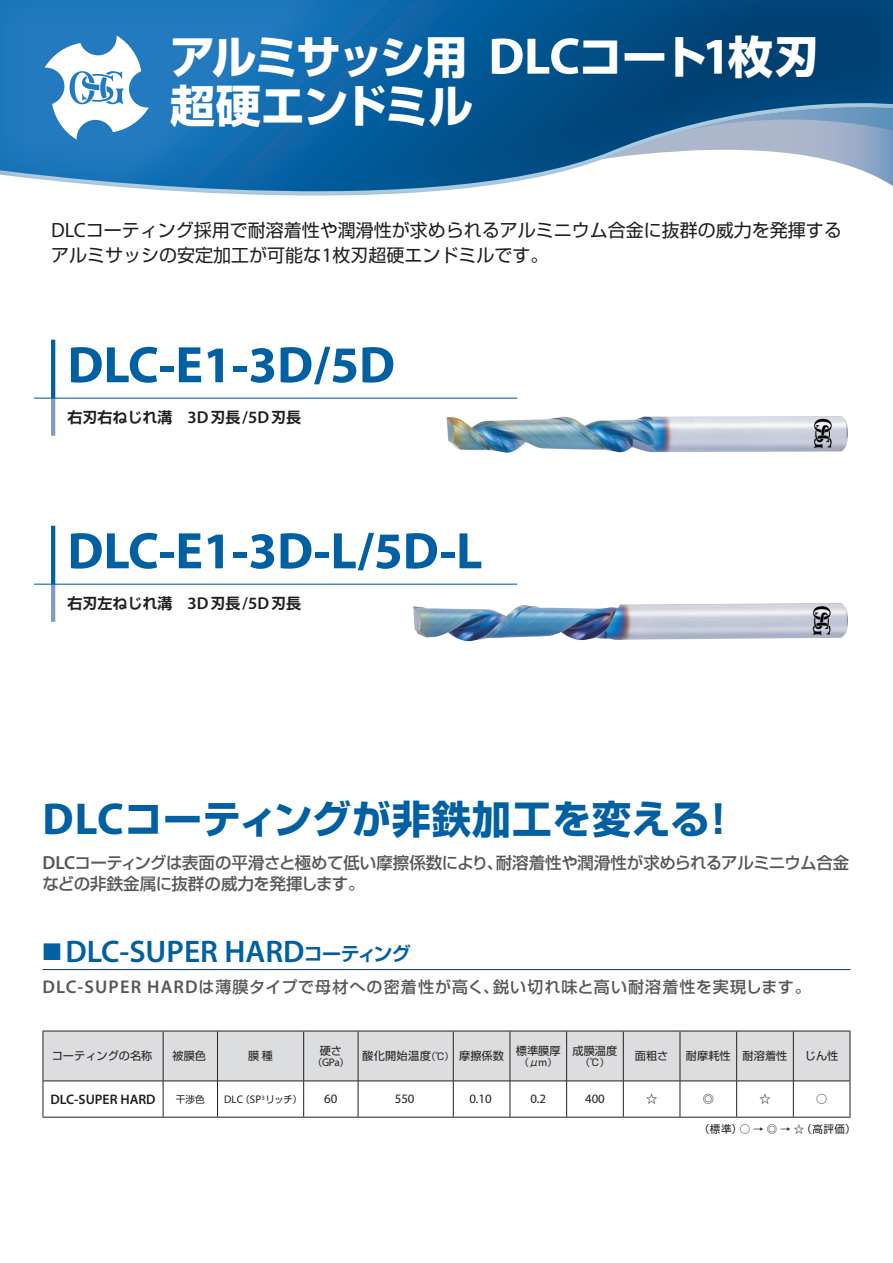
<style>
.page{position:relative;width:893px;height:1263px;background:#fff}
.page>*{position:absolute;margin:0;border:0;box-sizing:border-box;transform-origin:0 0}
.t1{font:700 51.75px "Myriad Pro";color:#0160a1}
.t2{font:700 45px/49.5px "Shin Go Pro";letter-spacing:-.05em;color:#fff}
.t3{font:700 39px "Shin Go Pro";letter-spacing:.01em;color:#0160a1}
.t4{font:600 31.35px "Myriad Pro";color:#0160a1}
.t5{font:18px/24.6px "Shin Go Pro";color:#231f20}
.t6{font:500 16.5px/21px "Shin Go Pro";letter-spacing:-.02em;color:#57585a}
.t7{font:500 16.05px "Shin Go Pro";letter-spacing:.06em;color:#57585a}
.t8{font:700 15px "Shin Go Pro De";color:#231f20}
.t9{font:600 13.8px "Myriad Pro";color:#231f20}
.t10{font:12.9px "Myriad Pro";color:#231f20}
.t11{font:11.25px "Shin Go Pro";color:#231f20}
.t12{font:11.25px "Shin Go Pro";letter-spacing:.02em;color:#231f20}
.t13{font:11.1px "Myriad Pro";letter-spacing:-.01em;color:#231f20}
.t14{font:10.5px "Shin Go Pro";color:#231f20}
.t15{font:9.6px "Shin Go Pro";color:#231f20}
.s1{font-family:"Myriad Pro";font-size:51.75px}
.s2{font-family:"Myriad Pro";font-size:20.7px}
.s3{font-family:"Myriad Pro";font-weight:600;font-size:17.25px}
.s4{font-family:"Myriad Pro";font-size:44.85px}
.s5{font-family:"Myriad Pro";font-weight:600;font-size:18.9px}
.s6{font-family:"Shin Go Pro De";font-weight:700;font-size:19.2px}
.s7{font-family:"Shin Go Pro De";font-weight:700;font-size:19.05px}
.s8{font-family:"Myriad Pro";font-weight:600;font-size:18.45px}
.s9{font-family:"Shin Go Pro";font-size:9.6px}
.s10{font-size:9.6px}
.s11{font-family:"Myriad Pro";font-size:11.1px}
</style>
<div class="page">
<div style="left:0;top:0;width:893px;height:198px;background:#0160a1;opacity:.75"></div>
<svg style="left:45px;top:36px;width:104px;height:104px"></svg>
<hr style="left:51px;top:340px;width:4px;height:59px;background:#0160a1">
<hr style="left:51px;top:398px;width:4px;height:38px;background:#819bc7">
<hr style="left:34px;top:398px;width:483px;height:1px;background:#0160a1">
<hr style="left:51px;top:526px;width:4px;height:59px;background:#0160a1">
<hr style="left:51px;top:584px;width:4px;height:38px;background:#819bc7">
<hr style="left:34px;top:584px;width:483px;height:1px;background:#0160a1">
<img style="left:446px;top:416px;width:402px;height:37px">
<img style="left:413px;top:603px;width:435px;height:39px">
<hr style="left:43px;top:969px;width:807px;height:1px;background:#003860">
<div style="left:44px;top:1031px;width:805px;height:50px;background:#dcdddf"></div>
<hr style="left:163px;top:1031px;width:1px;height:50px;background:#231f20">
<hr style="left:217px;top:1031px;width:1px;height:50px;background:#231f20">
<hr style="left:303px;top:1031px;width:1px;height:50px;background:#231f20">
<hr style="left:358px;top:1031px;width:1px;height:50px;background:#231f20">
<hr style="left:453px;top:1031px;width:1px;height:50px;background:#231f20">
<hr style="left:510px;top:1031px;width:1px;height:50px;background:#231f20">
<hr style="left:566px;top:1031px;width:1px;height:50px;background:#231f20">
<hr style="left:623px;top:1031px;width:1px;height:50px;background:#231f20">
<hr style="left:680px;top:1031px;width:1px;height:50px;background:#231f20">
<hr style="left:736px;top:1031px;width:1px;height:50px;background:#231f20">
<hr style="left:793px;top:1031px;width:1px;height:50px;background:#231f20">
<hr style="left:43px;top:1081px;width:120px;height:1px;background:#231f20">
<hr style="left:163px;top:1081px;width:55px;height:1px;background:#231f20">
<hr style="left:163px;top:1081px;width:1px;height:36px;background:#231f20">
<hr style="left:218px;top:1081px;width:86px;height:1px;background:#231f20">
<hr style="left:217px;top:1081px;width:1px;height:36px;background:#231f20">
<hr style="left:304px;top:1081px;width:54px;height:1px;background:#231f20">
<hr style="left:303px;top:1081px;width:1px;height:36px;background:#231f20">
<hr style="left:358px;top:1081px;width:95px;height:1px;background:#231f20">
<hr style="left:358px;top:1081px;width:1px;height:36px;background:#231f20">
<hr style="left:453px;top:1081px;width:57px;height:1px;background:#231f20">
<hr style="left:453px;top:1081px;width:1px;height:36px;background:#231f20">
<hr style="left:510px;top:1081px;width:57px;height:1px;background:#231f20">
<hr style="left:510px;top:1081px;width:1px;height:36px;background:#231f20">
<hr style="left:567px;top:1081px;width:56px;height:1px;background:#231f20">
<hr style="left:566px;top:1081px;width:1px;height:36px;background:#231f20">
<hr style="left:623px;top:1081px;width:57px;height:1px;background:#231f20">
<hr style="left:623px;top:1081px;width:1px;height:36px;background:#231f20">
<hr style="left:680px;top:1081px;width:57px;height:1px;background:#231f20">
<hr style="left:680px;top:1081px;width:1px;height:36px;background:#231f20">
<hr style="left:737px;top:1081px;width:56px;height:1px;background:#231f20">
<hr style="left:736px;top:1081px;width:1px;height:36px;background:#231f20">
<hr style="left:793px;top:1081px;width:56px;height:1px;background:#231f20">
<hr style="left:793px;top:1081px;width:1px;height:36px;background:#231f20">
<hr style="left:43px;top:1030px;width:120px;height:1px;background:#231f20">
<hr style="left:43px;top:1031px;width:1px;height:50px;background:#231f20">
<hr style="left:163px;top:1030px;width:55px;height:1px;background:#231f20">
<hr style="left:218px;top:1030px;width:86px;height:1px;background:#231f20">
<hr style="left:304px;top:1030px;width:54px;height:1px;background:#231f20">
<hr style="left:358px;top:1030px;width:95px;height:1px;background:#231f20">
<hr style="left:453px;top:1030px;width:57px;height:1px;background:#231f20">
<hr style="left:510px;top:1030px;width:57px;height:1px;background:#231f20">
<hr style="left:567px;top:1030px;width:56px;height:1px;background:#231f20">
<hr style="left:623px;top:1030px;width:57px;height:1px;background:#231f20">
<hr style="left:680px;top:1030px;width:57px;height:1px;background:#231f20">
<hr style="left:737px;top:1030px;width:56px;height:1px;background:#231f20">
<hr style="left:793px;top:1030px;width:57px;height:1px;background:#231f20">
<hr style="left:849px;top:1031px;width:1px;height:50px;background:#231f20">
<hr style="left:43px;top:1081px;width:1px;height:36px;background:#231f20">
<hr style="left:849px;top:1081px;width:1px;height:36px;background:#231f20">
<hr style="left:43px;top:1117px;width:120px;height:1px;background:#231f20">
<hr style="left:163px;top:1117px;width:55px;height:1px;background:#231f20">
<hr style="left:218px;top:1117px;width:86px;height:1px;background:#231f20">
<hr style="left:304px;top:1117px;width:54px;height:1px;background:#231f20">
<hr style="left:358px;top:1117px;width:95px;height:1px;background:#231f20">
<hr style="left:453px;top:1117px;width:57px;height:1px;background:#231f20">
<hr style="left:510px;top:1117px;width:57px;height:1px;background:#231f20">
<hr style="left:567px;top:1117px;width:56px;height:1px;background:#231f20">
<hr style="left:623px;top:1117px;width:57px;height:1px;background:#231f20">
<hr style="left:680px;top:1117px;width:57px;height:1px;background:#231f20">
<hr style="left:737px;top:1117px;width:56px;height:1px;background:#231f20">
<hr style="left:793px;top:1117px;width:57px;height:1px;background:#231f20">
<h2 class="t2" style="left:170px;top:27px;width:650px">アルミサッシ用 <span class="s1">DLC</span>コート<span class="s1">1</span>枚刃超硬エンドミル</h2>
<p class="t5" style="left:51px;top:216px;width:792px"><span class="s2">DLC</span>コーティング採用で耐溶着性や潤滑性が求められるアルミニウム合金に抜群の威力を発揮するアルミサッシの安定加工が可能な<span class="s2">1</span>枚刃超硬エンドミルです。</p>
<h1 class="t1" style="left:67px;top:331px;width:329px">DLC-E1-3D/5D</h1>
<p class="t8" style="left:67px;top:405px;width:235px">右刃右ねじれ溝　<span class="s3">3D</span>刃長<span class="s3">/5D</span>刃長</p>
<h1 class="t1" style="left:67px;top:517px;width:417px">DLC-E1-3D-L/5D-L</h1>
<p class="t8" style="left:67px;top:591px;width:235px">右刃左ねじれ溝　<span class="s3">3D</span>刃長<span class="s3">/5D</span>刃長</p>
<h3 class="t3" style="left:43px;top:788px;width:697px"><span class="s4">DLC</span>コーティングが非鉄加工を変える！</h3>
<p class="t6" style="left:42px;top:850px;width:808px"><span class="s5">DLC</span>コーティングは表面の平滑さと極めて低い摩擦係数により、耐溶着性や潤滑性が求められるアルミニウム合金などの非鉄金属に抜群の威力を発揮します。</p>
<h3 class="t4" style="left:43px;top:932px;width:370px"><span class="s6">■</span> DLC-SUPER HARD<span class="s7">コーティング</span></h3>
<p class="t7" style="left:43px;top:974px;width:770px"><span class="s8">DLC-SUPER HARD</span>は薄膜タイプで母材への密着性が高く、鋭い切れ味と高い耐溶着性を実現します。</p>
<p class="t11" style="left:52px;top:1047px;width:102px">コーティングの名称</p>
<p class="t11" style="left:172px;top:1047px;width:35px">被膜色</p>
<p class="t11" style="left:248px;top:1047px;width:27px">膜種</p>
<p class="t11" style="left:320px;top:1041px;width:24px">硬さ</p>
<p class="t13" style="left:313px;top:1055px;width:38px"><span class="s9">（</span>GPa<span class="s9">）</span></p>
<p class="t12" style="left:362px;top:1047px;width:143px">酸化開始温度<span class="s10">（℃）</span>摩擦係数</p>
<p class="t11" style="left:516px;top:1041px;width:46px">標準膜厚</p>
<p class="t15" style="left:520px;top:1054px;width:39px">（μ<span class="s11">m</span>）</p>
<p class="t11" style="left:573px;top:1041px;width:46px">成膜温度</p>
<p class="t15" style="left:581px;top:1054px;width:30px">（℃）</p>
<p class="t11" style="left:635px;top:1047px;width:35px">面粗さ</p>
<p class="t11" style="left:686px;top:1047px;width:103px">耐摩耗性 耐溶着性</p>
<p class="t11" style="left:805px;top:1047px;width:35px">じん性</p>
<p class="t9" style="left:50px;top:1090px;width:107px">DLC-SUPER HARD</p>
<p class="t15" style="left:176px;top:1091px;width:30px">干渉色</p>
<p class="t13" style="left:224px;top:1092px;width:79px">DLC<span class="s9">（</span>SP<sup>3</sup><span class="s9">リッチ）</span></p>
<p class="t10" style="left:324px;top:1091px;width:15px">60</p>
<p class="t10" style="left:395px;top:1091px;width:21px">550</p>
<p class="t10" style="left:469px;top:1091px;width:24px">0.10</p>
<p class="t10" style="left:530px;top:1091px;width:17px">0.2</p>
<p class="t10" style="left:585px;top:1091px;width:21px">400</p>
<p class="t11" style="left:646px;top:1090px;width:13px">☆</p>
<p class="t11" style="left:703px;top:1090px;width:13px">◎</p>
<p class="t11" style="left:759px;top:1090px;width:13px">☆</p>
<p class="t11" style="left:816px;top:1090px;width:13px">○</p>
<p class="t14" style="left:699px;top:1121px;width:158px">（標準）○ → ◎ → ☆（高評価）</p>
</div>
